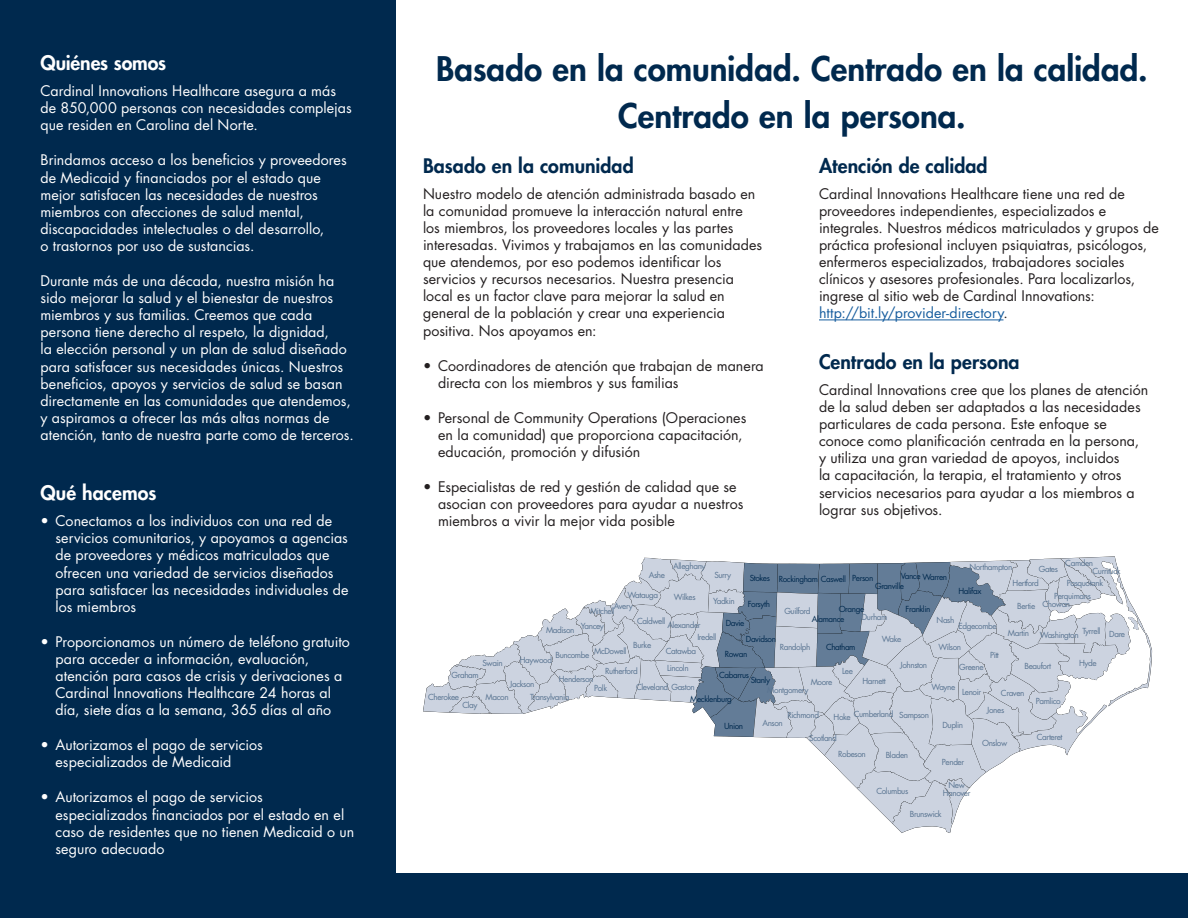
<style>
.page{position:relative;width:1188px;height:918px;background:#fff}
.page>*{position:absolute;margin:0;border:0;box-sizing:border-box;transform-origin:0 0}
.t1{font:800 33px/47.1px "Futura Std";color:#00294e;text-align:center}
.t2{font:800 19.5px "Futura Std";letter-spacing:.005em;color:#00294e}
.t3{font:800 19.5px "Futura Std";letter-spacing:-.005em;color:#fff}
.t4{font:14.25px/17.1px "Futura Std";letter-spacing:.005em;color:#231f20}
.t5{font:14.25px/17.1px "Futura Std";letter-spacing:.005em;color:#fff}
.t6{font:8.1px/7.8px "Futura Std";letter-spacing:-.05em;color:#597491}
.t7{font:8.1px/14.7px "Futura Std";letter-spacing:-.05em;color:#00294e}
.s1{color:#175d9e}
</style>
<div class="page">
<div style="left:0;top:0;width:396px;height:873px;background:#00294e"></div>
<div style="left:0;top:873px;width:1188px;height:45px;background:#00294e"></div>
<svg style="left:423px;top:557px;width:729px;height:276px"></svg>
<hr style="left:819px;top:320px;width:185px;height:1px;background:#175d9e">
<h2 class="t3" style="left:40px;top:51px;width:127px">Quiénes somos</h2>
<p class="t5" style="left:40px;top:83px;width:313px">Cardinal Innovations Healthcare asegura a más de 850,000 personas con necesidades complejas que residen en Carolina del Norte.</p>
<p class="t5" style="left:40px;top:152px;width:308px">Brindamos acceso a los beneficios y proveedores de Medicaid y financiados por el estado que mejor satisfacen las necesidades de nuestros miembros con afecciones de salud mental, discapacidades intelectuales o del desarrollo,<br>o trastornos por uso de sustancias.</p>
<p class="t5" style="left:40px;top:272px;width:315px">Durante más de una década, nuestra misión ha sido mejorar la salud y el bienestar de nuestros miembros y sus familias. Creemos que cada persona tiene derecho al respeto, la dignidad,<br>la elección personal y un plan de salud diseñado para satisfacer sus necesidades únicas. Nuestros beneficios, apoyos y servicios de salud se basan directamente en las comunidades que atendemos, y aspiramos a ofrecer las más altas normas de atención, tanto de nuestra parte como de terceros.</p>
<h2 class="t3" style="left:40px;top:481px;width:117px">Qué hacemos</h2>
<p class="t5" style="left:56px;top:513px;width:295px;text-indent:-15px">• Conectamos a los individuos con una red de servicios comunitarios, y apoyamos a agencias de proveedores y médicos matriculados que ofrecen una variedad de servicios diseñados para satisfacer las necesidades individuales de los miembros</p>
<p class="t5" style="left:56px;top:633px;width:296px;text-indent:-15px">• Proporcionamos un número de teléfono gratuito para acceder a información, evaluación, atención para casos de crisis y derivaciones a Cardinal Innovations Healthcare 24 horas al día, siete días a la semana, 365 días al año</p>
<p class="t5" style="left:56px;top:737px;width:209px;text-indent:-15px">• Autorizamos el pago de servicios especializados de Medicaid</p>
<p class="t5" style="left:56px;top:789px;width:300px;text-indent:-15px">• Autorizamos el pago de servicios especializados financiados por el estado en el caso de residentes que no tienen Medicaid o un seguro adecuado</p>
<h1 class="t1" style="left:436px;top:45px;width:713px">Basado en la comunidad. Centrado en la calidad.<br>Centrado en la persona.</h1>
<h2 class="t2" style="left:423px;top:153px;width:212px">Basado en la comunidad</h2>
<p class="t4" style="left:423px;top:185px;width:341px">Nuestro modelo de atención administrada basado en la comunidad promueve la interacción natural entre los miembros, los proveedores locales y las partes interesadas. Vivimos y trabajamos en las comunidades que atendemos, por eso podemos identificar los servicios y recursos necesarios. Nuestra presencia local es un factor clave para mejorar la salud en general de la población y crear una experiencia positiva. Nos apoyamos en:</p>
<p class="t4" style="left:438px;top:357px;width:327px;text-indent:-15px">• Coordinadores de atención que trabajan de manera directa con los miembros y sus familias</p>
<p class="t4" style="left:438px;top:409px;width:310px;text-indent:-15px">• Personal de Community Operations (Operaciones en la comunidad) que proporciona capacitación, educación, promoción y difusión</p>
<p class="t4" style="left:438px;top:479px;width:307px;text-indent:-15px">• Especialistas de red y gestión de calidad que se asocian con proveedores para ayudar a nuestros miembros a vivir la mejor vida posible</p>
<h2 class="t2" style="left:819px;top:153px;width:170px">Atención de calidad</h2>
<p class="t4" style="left:819px;top:185px;width:341px">Cardinal Innovations Healthcare tiene una red de proveedores independientes, especializados e integrales. Nuestros médicos matriculados y grupos de práctica profesional incluyen psiquiatras, psicólogos, enfermeros especializados, trabajadores sociales clínicos y asesores profesionales. Para localizarlos, ingrese al sitio web de Cardinal Innovations: <span class="s1">http://bit.ly/provider-directory</span>.</p>
<h2 class="t2" style="left:819px;top:349px;width:202px">Centrado en la persona</h2>
<p class="t4" style="left:819px;top:381px;width:331px">Cardinal Innovations cree que los planes de atención de la salud deben ser adaptados a las necesidades particulares de cada persona. Este enfoque se conoce como planificación centrada en la persona, y utiliza una gran variedad de apoyos, incluidos<br>la capacitación, la terapia, el tratamiento y otros servicios necesarios para ayudar a los miembros a lograr sus objetivos.</p>
<p class="t6" style="left:1093px;top:560px;width:30px;text-indent:-27px">Camden<br>Currituck</p>
<p class="t6" style="left:673px;top:562px;width:34px">Alleghany</p>
<p class="t6" style="left:969px;top:563px;width:44px">Northampton</p>
<p class="t6" style="left:1039px;top:566px;width:21px">Gates</p>
<p class="t6" style="left:1017px;top:601px;width:55px">Bertie Chowan</p>
<p class="t6" style="left:649px;top:571px;width:18px">Ashe</p>
<p class="t6" style="left:714px;top:571px;width:18px">Surry</p>
<p class="t7" style="left:750px;top:571px;width:98px">Stokes Rockingham Caswell</p>
<p class="t7" style="left:901px;top:570px;width:48px">Vance Warren</p>
<p class="t7" style="left:852px;top:571px;width:23px">Person</p>
<p class="t6" style="left:1013px;top:579px;width:28px">Hertford</p>
<p class="t6" style="left:1067px;top:579px;width:38px">Pasquotank</p>
<p class="t7" style="left:875px;top:579px;width:30px">Granville</p>
<p class="t7" style="left:958px;top:584px;width:25px">Halifax</p>
<p class="t6" style="left:627px;top:591px;width:32px">Watauga</p>
<p class="t6" style="left:1054px;top:592px;width:38px">Perquimans</p>
<p class="t6" style="left:674px;top:593px;width:23px">Wilkes</p>
<p class="t6" style="left:713px;top:597px;width:23px">Yadkin</p>
<p class="t7" style="left:748px;top:597px;width:24px">Forsyth</p>
<p class="t6" style="left:614px;top:602px;width:20px">Avery</p>
<p class="t6" style="left:581px;top:603px;width:35px;line-height:15.5px;text-indent:9px">Mitchell<br>Yancey</p>
<p class="t7" style="left:906px;top:602px;width:26px">Franklin</p>
<p class="t7" style="left:839px;top:602px;width:27px">Orange</p>
<p class="t6" style="left:784px;top:607px;width:28px">Guilford</p>
<p class="t6" style="left:862px;top:614px;width:27px">Durham</p>
<p class="t7" style="left:812px;top:612px;width:34px">Alamance</p>
<p class="t6" style="left:937px;top:616px;width:19px">Nash</p>
<p class="t6" style="left:637px;top:617px;width:30px">Caldwell</p>
<p class="t6" style="left:667px;top:622px;width:35px">Alexander</p>
<p class="t7" style="left:726px;top:616px;width:20px">Davie</p>
<p class="t6" style="left:958px;top:622px;width:40px">Edgecombe</p>
<p class="t6" style="left:546px;top:626px;width:30px">Madison</p>
<p class="t6" style="left:1082px;top:627px;width:20px">Tyrrell</p>
<p class="t6" style="left:1109px;top:631px;width:17px">Dare</p>
<p class="t6" style="left:1008px;top:629px;width:23px">Martin</p>
<p class="t6" style="left:1040px;top:631px;width:40px">Washington</p>
<p class="t6" style="left:697px;top:633px;width:21px">Iredell</p>
<p class="t6" style="left:882px;top:635px;width:21px">Wake</p>
<p class="t7" style="left:725px;top:632px;width:53px;text-indent:21px">Davidson<br>Rowan</p>
<p class="t7" style="left:751px;top:672px;width:21px">Stanly</p>
<p class="t6" style="left:633px;top:641px;width:19px">Burke</p>
<p class="t6" style="left:636px;top:683px;width:60px">Cleveland Gaston</p>
<p class="t6" style="left:780px;top:643px;width:32px">Randolph</p>
<p class="t6" style="left:767px;top:686px;width:43px">Montgomery</p>
<p class="t7" style="left:826px;top:640px;width:31px">Chatham</p>
<p class="t6" style="left:938px;top:644px;width:24px">Wilson</p>
<p class="t6" style="left:594px;top:647px;width:34px">McDowell</p>
<p class="t6" style="left:666px;top:643px;width:32px;line-height:17.1px">Catawba<br>Lincoln</p>
<p class="t6" style="left:555px;top:651px;width:35px">Buncombe</p>
<p class="t6" style="left:990px;top:651px;width:10px">Pitt</p>
<p class="t6" style="left:520px;top:657px;width:34px">Haywood</p>
<p class="t6" style="left:1079px;top:659px;width:19px">Hyde</p>
<p class="t6" style="left:482px;top:659px;width:22px">Swain</p>
<p class="t6" style="left:486px;top:693px;width:25px">Macon</p>
<p class="t7" style="left:690px;top:691px;width:43px">Mecklenburg</p>
<p class="t6" style="left:900px;top:661px;width:28px">Johnston</p>
<p class="t6" style="left:1025px;top:662px;width:28px">Beaufort</p>
<p class="t6" style="left:1036px;top:698px;width:27px">Pamlico</p>
<p class="t6" style="left:959px;top:664px;width:26px">Greene</p>
<p class="t6" style="left:594px;top:663px;width:45px;line-height:17.2px;text-indent:11px">Rutherford<br>Polk</p>
<p class="t6" style="left:842px;top:667px;width:12px">Lee</p>
<p class="t6" style="left:451px;top:671px;width:29px">Graham</p>
<p class="t6" style="left:462px;top:702px;width:17px">Clay</p>
<p class="t7" style="left:719px;top:668px;width:31px">Cabarrus</p>
<p class="t6" style="left:559px;top:675px;width:36px">Henderson</p>
<p class="t6" style="left:862px;top:677px;width:25px">Harnett</p>
<p class="t6" style="left:811px;top:678px;width:23px">Moore</p>
<p class="t6" style="left:787px;top:711px;width:33px">Richmond</p>
<p class="t6" style="left:530px;top:677px;width:41px;line-height:12.9px;text-indent:-20px">Jackson<br>Transylvania</p>
<p class="t6" style="left:932px;top:684px;width:25px">Wayne</p>
<p class="t6" style="left:962px;top:688px;width:20px">Lenoir</p>
<p class="t6" style="left:1001px;top:689px;width:25px">Craven</p>
<p class="t6" style="left:428px;top:693px;width:33px">Cherokee</p>
<p class="t6" style="left:987px;top:706px;width:19px">Jones</p>
<p class="t6" style="left:854px;top:710px;width:77px">Cumberland Sampson</p>
<p class="t6" style="left:834px;top:713px;width:19px">Hoke</p>
<p class="t6" style="left:762px;top:719px;width:22px">Anson</p>
<p class="t6" style="left:942px;top:721px;width:22px">Duplin</p>
<p class="t7" style="left:724px;top:719px;width:21px">Union</p>
<p class="t6" style="left:809px;top:734px;width:29px">Scotland</p>
<p class="t6" style="left:838px;top:750px;width:29px">Robeson</p>
<p class="t6" style="left:886px;top:751px;width:24px">Bladen</p>
<p class="t6" style="left:876px;top:787px;width:33px">Columbus</p>
<p class="t6" style="left:942px;top:759px;width:24px">Pender</p>
<p class="t6" style="left:943px;top:781px;width:29px;text-align:center">New<br>Hanover</p>
<p class="t6" style="left:910px;top:810px;width:33px">Brunswick</p>
<p class="t6" style="left:982px;top:739px;width:27px">Onslow</p>
<p class="t6" style="left:1037px;top:733px;width:27px">Carteret</p>
</div>
